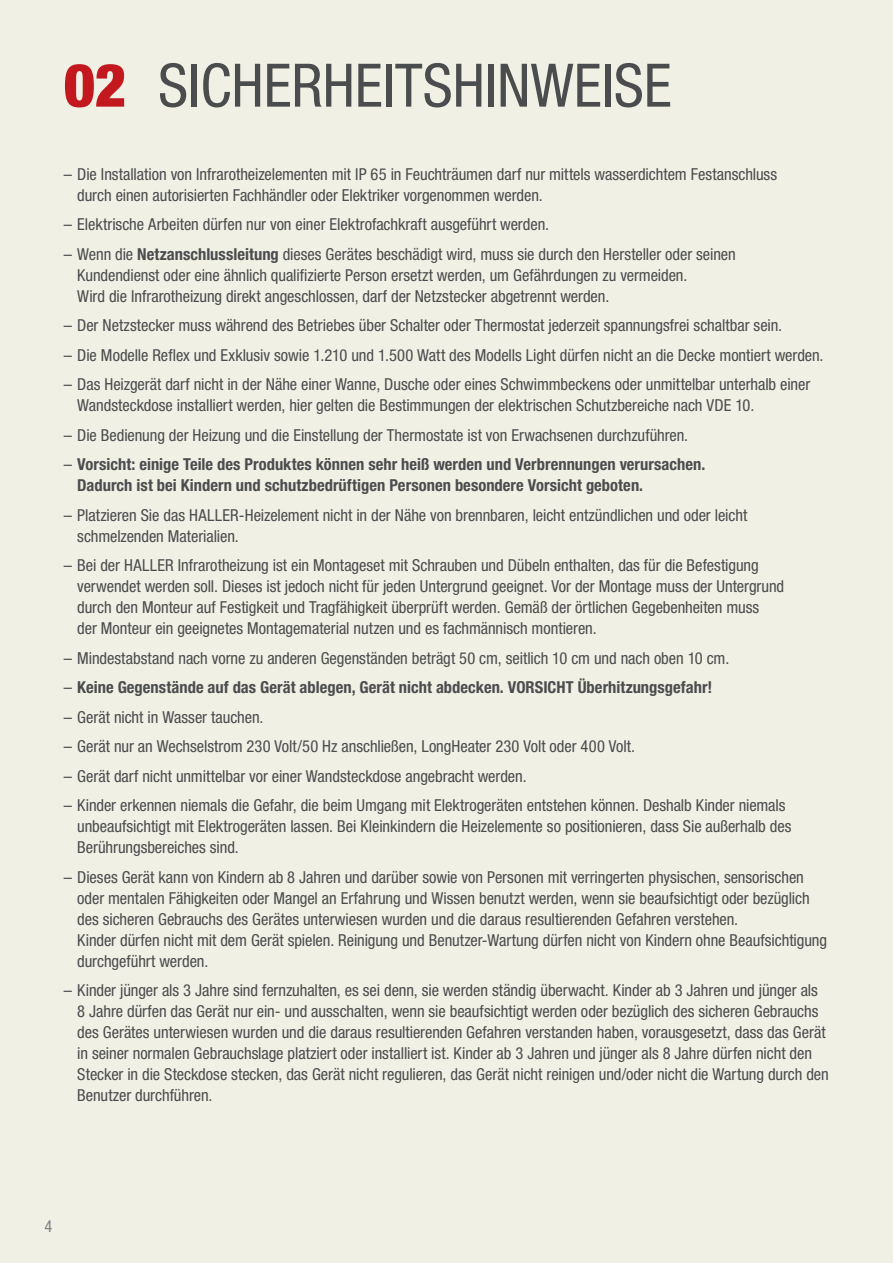
<style>
.page{position:relative;width:893px;height:1263px;background:#f0f0e5}
.page>*{position:absolute;margin:0;border:0;box-sizing:border-box;transform-origin:0 0}
.t1{font:condensed 60px "Helvetica Neue LT Std";color:#4b4c4d}
.t2{font:condensed 16.5px/21px "Helvetica Neue LT Std";letter-spacing:-.005em;color:#4b4c4d}
.t3{font:700 condensed 16.5px/21px "Helvetica Neue LT Std";color:#4b4c4d}
.t4{font:condensed 16.5px "Helvetica Neue LT Std";color:#808285}
.s1{font-weight:900;color:#c2181e}
.s2{font-weight:700}
.s3{font-weight:400}
</style>
<div class="page">
<h1 class="t1" style="left:64px;top:51px;width:609px"><span class="s1">02</span> SICHERHEITSHINWEISE</h1>
<p class="t2" style="left:77px;top:163px;width:701px;text-indent:-13px">– Die Installation von Infrarotheizelementen mit IP 65 in Feuchträumen darf nur mittels wasserdichtem Festanschluss durch einen autorisierten Fachhändler oder Elektriker vorgenommen werden.</p>
<p class="t2" style="left:64px;top:214px;width:487px">– Elektrische Arbeiten dürfen nur von einer Elektrofachkraft ausgeführt werden.</p>
<p class="t2" style="left:77px;top:243px;width:660px;text-indent:-13px">– Wenn die <span class="s2">Netzanschlussleitung</span> dieses Gerätes beschädigt wird, muss sie durch den Hersteller oder seinen<br>Kundendienst oder eine ähnlich qualifizierte Person ersetzt werden, um Gefährdungen zu vermeiden.<br>Wird die Infrarotheizung direkt angeschlossen, darf der Netzstecker abgetrennt werden.</p>
<p class="t2" style="left:64px;top:315px;width:720px">– Der Netzstecker muss während des Betriebes über Schalter oder Thermostat jederzeit spannungsfrei schaltbar sein.</p>
<p class="t2" style="left:64px;top:344px;width:761px">– Die Modelle Reflex und Exklusiv sowie 1.210 und 1.500 Watt des Modells Light dürfen nicht an die Decke montiert werden.</p>
<p class="t2" style="left:77px;top:374px;width:734px;text-indent:-13px">– Das Heizgerät darf nicht in der Nähe einer Wanne, Dusche oder eines Schwimmbeckens oder unmittelbar unterhalb einer<br>Wandsteckdose installiert werden, hier gelten die Bestimmungen der elektrischen Schutzbereiche nach VDE 10.</p>
<p class="t2" style="left:64px;top:424px;width:626px">– Die Bedienung der Heizung und die Einstellung der Thermostate ist von Erwachsenen durchzuführen.</p>
<p class="t3" style="left:77px;top:454px;width:630px;text-indent:-13px"><span class="s3">–</span> Vorsicht: einige Teile des Produktes können sehr heiß werden und Verbrennungen verursachen.<br>Dadurch ist bei Kindern und schutzbedrüftigen Personen besondere Vorsicht geboten.</p>
<p class="t2" style="left:77px;top:504px;width:672px;text-indent:-13px">– Platzieren Sie das HALLER-Heizelement nicht in der Nähe von brennbaren, leicht entzündlichen und oder leicht schmelzenden Materialien.</p>
<p class="t2" style="left:77px;top:555px;width:708px;text-indent:-13px">– Bei der HALLER Infrarotheizung ist ein Montageset mit Schrauben und Dübeln enthalten, das für die Befestigung verwendet werden soll. Dieses ist jedoch nicht für jeden Untergrund geeignet. Vor der Montage muss der Untergrund durch den Monteur auf Festigkeit und Tragfähigkeit überprüft werden. Gemäß der örtlichen Gegebenheiten muss<br>der Monteur ein geeignetes Montagematerial nutzen und es fachmännisch montieren.</p>
<p class="t2" style="left:64px;top:647px;width:667px">– Mindestabstand nach vorne zu anderen Gegenständen beträgt 50 cm, seitlich 10 cm und nach oben 10 cm.</p>
<p class="t3" style="left:64px;top:677px;width:650px"><span class="s3">–</span> Keine Gegenstände auf das Gerät ablegen, Gerät nicht abdecken. VORSICHT Überhitzungsgefahr!</p>
<p class="t2" style="left:64px;top:706px;width:201px">– Gerät nicht in Wasser tauchen.</p>
<p class="t2" style="left:64px;top:736px;width:573px">– Gerät nur an Wechselstrom 230 Volt/50 Hz anschließen, LongHeater 230 Volt oder 400 Volt.</p>
<p class="t2" style="left:64px;top:765px;width:464px">– Gerät darf nicht unmittelbar vor einer Wandsteckdose angebracht werden.</p>
<p class="t2" style="left:77px;top:795px;width:716px;text-indent:-13px">– Kinder erkennen niemals die Gefahr, die beim Umgang mit Elektrogeräten entstehen können. Deshalb Kinder niemals unbeaufsichtigt mit Elektrogeräten lassen. Bei Kleinkindern die Heizelemente so positionieren, dass Sie außerhalb des<br>Berührungsbereiches sind.</p>
<p class="t2" style="left:77px;top:866px;width:751px;text-indent:-13px">– Dieses Gerät kann von Kindern ab 8 Jahren und darüber sowie von Personen mit verringerten physischen, sensorischen oder mentalen Fähigkeiten oder Mangel an Erfahrung und Wissen benutzt werden, wenn sie beaufsichtigt oder bezüglich des sicheren Gebrauchs des Gerätes unterwiesen wurden und die daraus resultierenden Gefahren verstehen.<br>Kinder dürfen nicht mit dem Gerät spielen. Reinigung und Benutzer-Wartung dürfen nicht von Kindern ohne Beaufsichtigung durchgeführt werden.</p>
<p class="t2" style="left:77px;top:980px;width:753px;text-indent:-13px">– Kinder jünger als 3 Jahre sind fernzuhalten, es sei denn, sie werden ständig überwacht. Kinder ab 3 Jahren und jünger als 8 Jahre dürfen das Gerät nur ein- und ausschalten, wenn sie beaufsichtigt werden oder bezüglich des sicheren Gebrauchs des Gerätes unterwiesen wurden und die daraus resultierenden Gefahren verstanden haben, vorausgesetzt, dass das Gerät in seiner normalen Gebrauchslage platziert oder installiert ist. Kinder ab 3 Jahren und jünger als 8 Jahre dürfen nicht den Stecker in die Steckdose stecken, das Gerät nicht regulieren, das Gerät nicht reinigen und/oder nicht die Wartung durch den Benutzer durchführen.</p>
<p class="t4" style="left:45px;top:1217px;width:9px">4</p>
</div>
